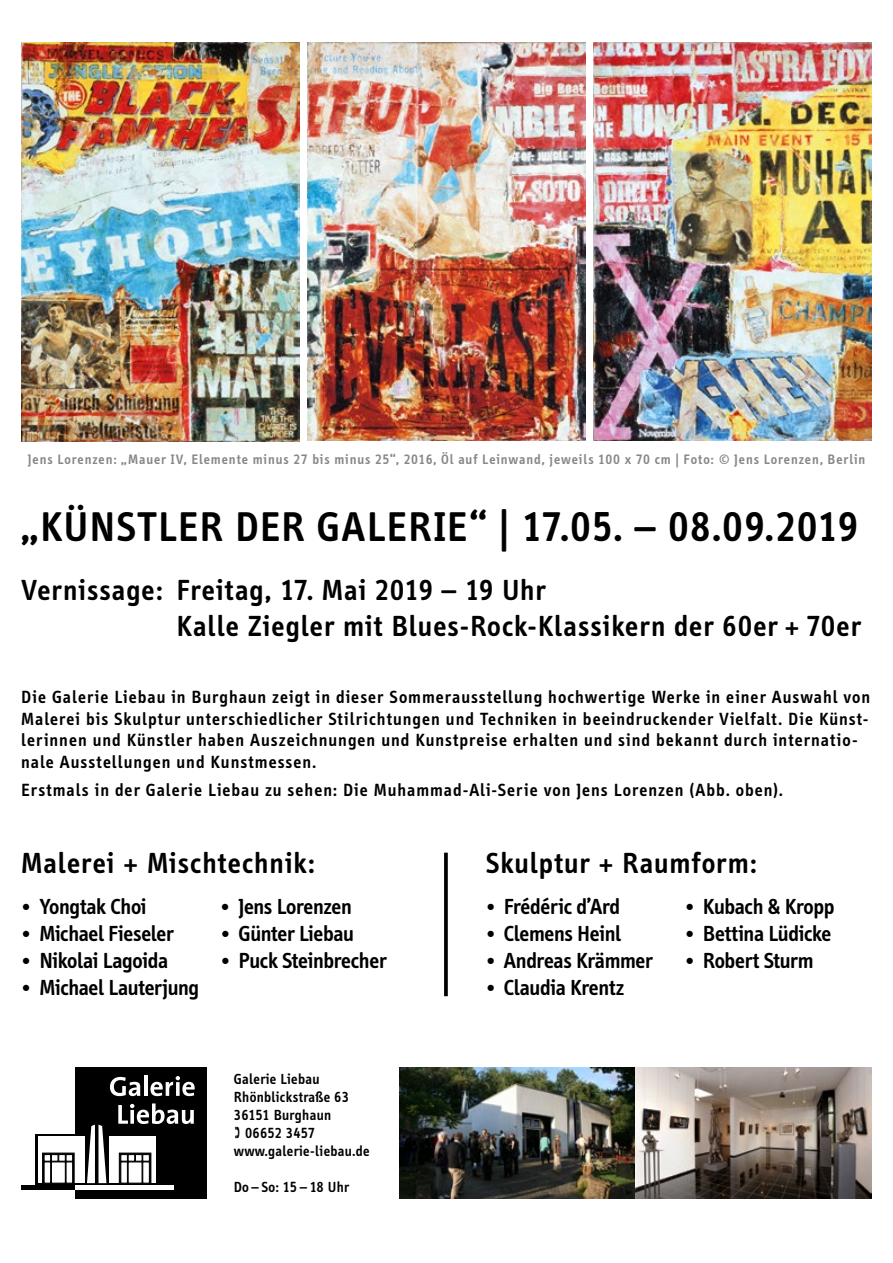
<style>
.page{position:relative;width:893px;height:1263px;background:#fff}
.page>*{position:absolute;margin:0;border:0;box-sizing:border-box;transform-origin:0 0}
.t1{font:600 42.6px "Info";letter-spacing:.035em;color:#000}
.t2{font:600 29.85px/35.7px "Info";letter-spacing:.04em;color:#000}
.t3{font:600 22.35px "Info";letter-spacing:-.01em;color:#000}
.t4{font:600 18.15px/21.8px "Info";letter-spacing:.06em;color:#000}
.t5{font:600 15px "Info";letter-spacing:.03em;color:#000}
.t6{font:600 14.1px "Info";letter-spacing:.07em;color:#878787}
</style>
<div class="page">
<img style="left:21px;top:43px;width:279px;height:398px">
<img style="left:307px;top:43px;width:279px;height:397px">
<img style="left:593px;top:43px;width:279px;height:397px">
<img style="left:399px;top:1067px;width:473px;height:132px">
<div style="left:71px;top:1063px;width:138px;height:139px;background:linear-gradient(to right,#fff,#fff)"></div>
<div style="left:75px;top:1067px;width:131px;height:131px;background:#000"></div>
<svg style="left:118px;top:1103px;width:76px;height:21px"></svg>
<svg style="left:110px;top:1077px;width:30px;height:19px"></svg>
<hr style="left:144px;top:1076px;width:4px;height:20px;background:#fff">
<svg style="left:150px;top:1076px;width:45px;height:20px"></svg>
<div style="left:36px;top:1134px;width:51px;height:51px;background:linear-gradient(to bottom,#fff,#fff)"></div>
<div style="left:38px;top:1136px;width:46px;height:47px;background:#fff"></div>
<div style="left:42px;top:1153px;width:32px;height:32px;background:#0a0a0a"></div>
<div style="left:44px;top:1154px;width:7px;height:7px;background:#fff;border:1px solid #000"></div>
<div style="left:51px;top:1154px;width:7px;height:7px;background:#fff;border:1px solid #000"></div>
<div style="left:58px;top:1154px;width:8px;height:7px;background:#fff;border:1px solid #000"></div>
<div style="left:66px;top:1154px;width:7px;height:7px;background:#fff;border:1px solid #000"></div>
<div style="left:44px;top:1162px;width:7px;height:21px;background:#fff;border:1px solid #000"></div>
<div style="left:51px;top:1162px;width:15px;height:21px;background:#fff;border:1px solid #000"></div>
<div style="left:66px;top:1162px;width:7px;height:21px;background:#fff;border:1px solid #000"></div>
<div style="left:107px;top:1135px;width:50px;height:49px;background:linear-gradient(to bottom,#fff,#fff)"></div>
<div style="left:109px;top:1136px;width:46px;height:47px;background:#fff"></div>
<div style="left:119px;top:1153px;width:32px;height:32px;background:#0b0b0b"></div>
<div style="left:143px;top:1154px;width:7px;height:7px;background:#fff;border:1px solid #000"></div>
<div style="left:135px;top:1154px;width:7px;height:7px;background:#fff;border:1px solid #000"></div>
<div style="left:128px;top:1154px;width:7px;height:7px;background:#fff;border:1px solid #000"></div>
<div style="left:121px;top:1154px;width:7px;height:7px;background:#fff;border:1px solid #000"></div>
<div style="left:143px;top:1162px;width:7px;height:21px;background:#fff;border:1px solid #000"></div>
<div style="left:128px;top:1162px;width:14px;height:21px;background:#fff"></div>
<div style="left:121px;top:1162px;width:7px;height:21px;background:#fff;border:1px solid #000"></div>
<svg style="left:86px;top:1124px;width:22px;height:59px"></svg>
<hr style="left:75px;top:1185px;width:99px;height:4px;background:#fff">
<hr style="left:21px;top:1185px;width:54px;height:4px;background:#000">
<svg style="left:444px;top:853px;width:4px;height:143px"></svg>
<p class="t6" style="left:28px;top:452px;width:839px">Jens Lorenzen: „Mauer IV, Elemente minus 27 bis minus 25“, 2016, Öl auf Leinwand, jeweils 100 x 70 cm | Foto: © Jens Lorenzen, Berlin</p>
<h1 class="t1" style="left:21px;top:502px;width:838px">„KÜNSTLER DER GALERIE“ | 17.05. – 08.09.2019</h1>
<h2 class="t2" style="left:177px;top:573px;width:686px;text-indent:-155px">Vernissage: Freitag, 17. Mai 2019 – 19 Uhr<br>Kalle Ziegler mit Blues-Rock-Klassikern der 60er + 70er</h2>
<p class="t4" style="left:21px;top:686px;width:850px">Die Galerie Liebau in Burghaun zeigt in dieser Sommerausstellung hochwertige Werke in einer Auswahl von Malerei bis Skulptur unterschiedlicher Stilrichtungen und Techniken in beeindruckender Vielfalt. Die Künst&shy;lerinnen und Künstler haben Auszeichnungen und Kunstpreise erhalten und sind bekannt durch internatio&shy;nale Ausstellungen und Kunstmessen.</p>
<p class="t4" style="left:21px;top:779px;width:763px">Erstmals in der Galerie Liebau zu sehen: Die Muhammad-Ali-Serie von Jens Lorenzen (Abb. oben).</p>
<h2 class="t2" style="left:21px;top:845px;width:295px">Malerei + Mischtechnik:</h2>
<h2 class="t2" style="left:486px;top:845px;width:272px">Skulptur + Raumform:</h2>
<p class="t3" style="left:21px;top:894px;width:127px">• Yongtak Choi</p>
<p class="t3" style="left:220px;top:894px;width:133px">• Jens Lorenzen</p>
<p class="t3" style="left:486px;top:894px;width:136px">• Frédéric d’Ard</p>
<p class="t3" style="left:685px;top:894px;width:151px">• Kubach &amp; Kropp</p>
<p class="t3" style="left:21px;top:921px;width:154px">• Michael Fieseler</p>
<p class="t3" style="left:220px;top:921px;width:135px">• Günter Liebau</p>
<p class="t3" style="left:486px;top:921px;width:137px">• Clemens Heinl</p>
<p class="t3" style="left:685px;top:921px;width:148px">• Bettina Lüdicke</p>
<p class="t3" style="left:21px;top:948px;width:148px">• Nikolai Lagoida</p>
<p class="t3" style="left:220px;top:948px;width:168px">• Puck Steinbrecher</p>
<p class="t3" style="left:486px;top:948px;width:168px">• Andreas Krämmer</p>
<p class="t3" style="left:685px;top:948px;width:130px">• Robert Sturm</p>
<p class="t3" style="left:21px;top:975px;width:179px">• Michael Lauterjung</p>
<p class="t3" style="left:486px;top:975px;width:140px">• Claudia Krentz</p>
<p class="t5" style="left:234px;top:1070px;width:87px">Galerie Liebau</p>
<p class="t5" style="left:234px;top:1088px;width:116px">Rhönblickstraße 63</p>
<p class="t5" style="left:234px;top:1106px;width:99px">36151 Burghaun</p>
<p class="t5" style="left:245px;top:1124px;width:71px">06652 3457</p>
<p class="t5" style="left:234px;top:1142px;width:137px">www.galerie-liebau.de</p>
<p class="t5" style="left:234px;top:1178px;width:117px">Do – So: 15 – 18 Uhr</p>
</div>
